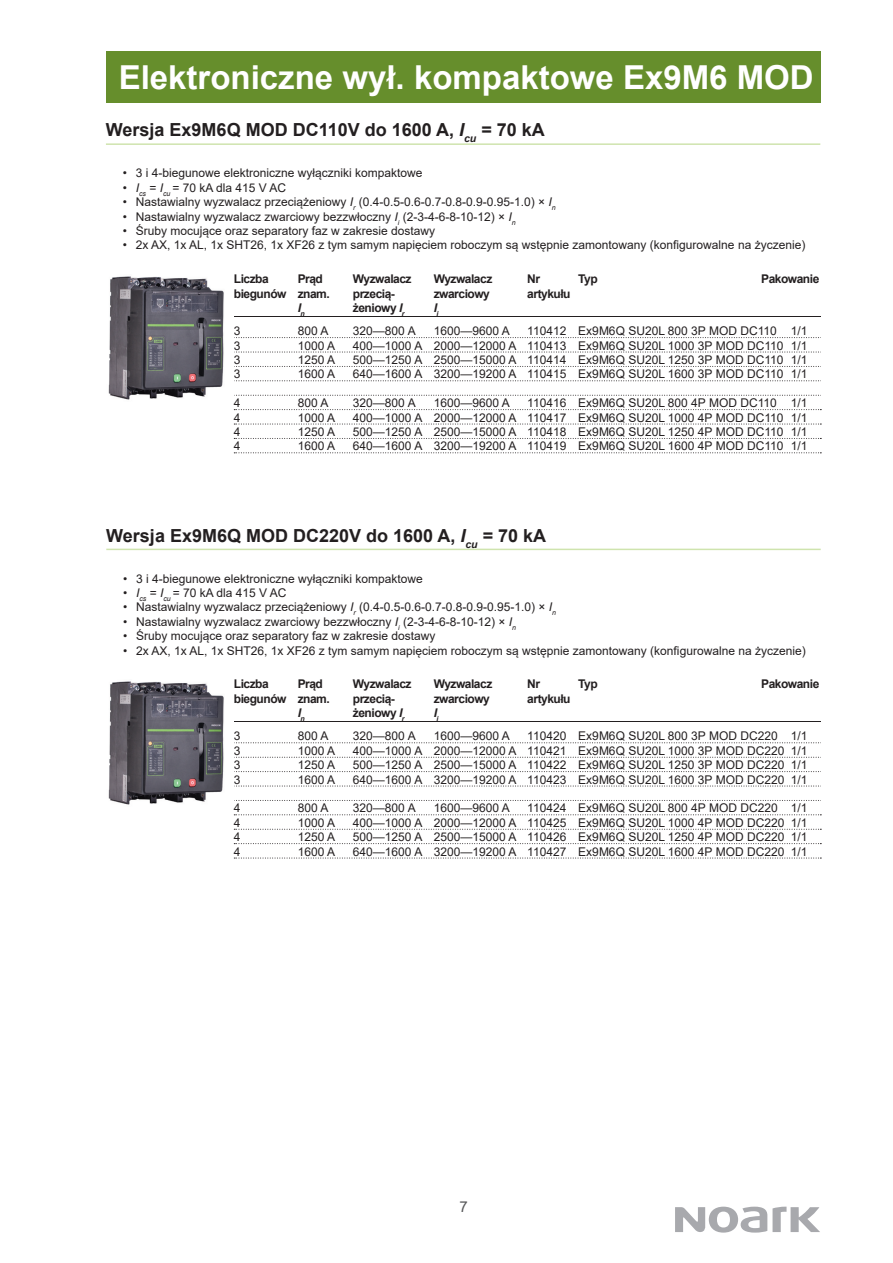
<style>
.page{position:relative;width:893px;height:1263px;background:#fff}
.page>*{position:absolute;margin:0;border:0;box-sizing:border-box;transform-origin:0 0}
.t1{font:700 33px "Arial";color:#fff}
.t2{font:700 18px "Arial";color:#231f20}
.t3{font:15px "Arial";color:#57585a}
.t4{font:12px "Arial";color:#231f20}
.t5{font:700 12px "Arial";letter-spacing:-.04em;color:#231f20}
.t6{font:italic 700 12px "Arial";color:#231f20}
.s1{font-style:italic}
</style>
<div class="page">
<svg style="left:675px;top:1206px;width:145px;height:26px"></svg>
<div style="left:106px;top:51px;width:715px;height:51px;background:#668e2c"></div>
<svg style="left:234px;top:337px;width:587px;height:1px"></svg>
<svg style="left:234px;top:352px;width:587px;height:1px"></svg>
<svg style="left:234px;top:366px;width:587px;height:1px"></svg>
<svg style="left:234px;top:380px;width:587px;height:1px"></svg>
<svg style="left:234px;top:395px;width:587px;height:1px"></svg>
<svg style="left:234px;top:409px;width:587px;height:1px"></svg>
<svg style="left:234px;top:424px;width:587px;height:1px"></svg>
<svg style="left:234px;top:438px;width:587px;height:1px"></svg>
<svg style="left:234px;top:452px;width:587px;height:1px"></svg>
<hr style="left:234px;top:316px;width:587px;height:1px;background:#231f20">
<hr style="left:106px;top:143px;width:714px;height:2px;background:#cfe4ae">
<svg style="left:234px;top:742px;width:587px;height:1px"></svg>
<svg style="left:234px;top:757px;width:587px;height:1px"></svg>
<svg style="left:234px;top:771px;width:587px;height:1px"></svg>
<svg style="left:234px;top:786px;width:587px;height:1px"></svg>
<svg style="left:234px;top:800px;width:587px;height:1px"></svg>
<svg style="left:234px;top:814px;width:587px;height:1px"></svg>
<svg style="left:234px;top:829px;width:587px;height:1px"></svg>
<svg style="left:234px;top:843px;width:587px;height:1px"></svg>
<svg style="left:234px;top:858px;width:587px;height:1px"></svg>
<hr style="left:234px;top:721px;width:587px;height:1px;background:#231f20">
<hr style="left:106px;top:549px;width:715px;height:1px;background:#cfe4ae">
<img style="left:108px;top:276px;width:116px;height:124px">
<img style="left:108px;top:681px;width:116px;height:124px">
<h1 class="t1" style="left:119px;top:54px;width:697px">Elektroniczne wył. kompaktowe Ex9M6 MOD</h1>
<h2 class="t2" style="left:106px;top:117px;width:440px">Wersja Ex9M6Q MOD DC110V do 1600 A, <span class="s1">I</span><sub>cu</sub> = 70 kA</h2>
<p class="t4" style="left:123px;top:165px;width:301px">• 3 i 4-biegunowe elektroniczne wyłączniki kompaktowe</p>
<p class="t4" style="left:123px;top:179px;width:165px"><span class="s1">• I</span><sub>cs</sub> = <span class="s1">I</span><sub>cu</sub> = 70 kA dla 415 V AC</p>
<p class="t4" style="left:123px;top:194px;width:434px">• Nastawialny wyzwalacz przeciążeniowy <span class="s1">I</span><sub>r</sub> (0.4-0.5-0.6-0.7-0.8-0.9-0.95-1.0) × <span class="s1">I</span><sub>n</sub></p>
<p class="t4" style="left:123px;top:208px;width:394px">• Nastawialny wyzwalacz zwarciowy bezzwłoczny <span class="s1">I</span><sub>i</sub> (2-3-4-6-8-10-12) × <span class="s1">I</span><sub>n</sub></p>
<p class="t4" style="left:123px;top:222px;width:314px">• Śruby mocujące oraz separatory faz w zakresie dostawy</p>
<p class="t4" style="left:123px;top:237px;width:684px">• 2x AX, 1x AL, 1x SHT26, 1x XF26 z tym samym napięciem roboczym są wstępnie zamontowany (konfigurowalne na życzenie)</p>
<p class="t5" style="left:234px;top:270px;width:36px">Liczba</p>
<p class="t5" style="left:298px;top:270px;width:27px">Prąd</p>
<p class="t5" style="left:353px;top:270px;width:60px">Wyzwalacz</p>
<p class="t5" style="left:434px;top:270px;width:60px">Wyzwalacz</p>
<p class="t5" style="left:527px;top:270px;width:14px">Nr</p>
<p class="t5" style="left:578px;top:270px;width:21px">Typ</p>
<p class="t5" style="left:761px;top:270px;width:60px">Pakowanie</p>
<p class="t5" style="left:234px;top:285px;width:97px">biegunów znam.</p>
<p class="t5" style="left:353px;top:285px;width:43px">przecią-</p>
<p class="t5" style="left:434px;top:285px;width:58px">zwarciowy</p>
<p class="t5" style="left:527px;top:285px;width:45px">artykułu</p>
<p class="t6" style="left:298px;top:300px;width:9px">I<sub>n</sub></p>
<p class="t5" style="left:353px;top:299px;width:53px">żeniowy <span class="s1">I</span><sub>r</sub></p>
<p class="t6" style="left:434px;top:300px;width:6px">I<sub>i</sub></p>
<p class="t4" style="left:234px;top:323px;width:8px">3</p>
<p class="t4" style="left:298px;top:323px;width:32px">800 A</p>
<p class="t4" style="left:353px;top:323px;width:64px">320—800 A</p>
<p class="t4" style="left:434px;top:323px;width:78px">1600—9600 A</p>
<p class="t4" style="left:527px;top:323px;width:282px">110412 Ex9M6Q SU20L 800 3P MOD DC110 1/1</p>
<p class="t4" style="left:234px;top:337px;width:8px">3</p>
<p class="t4" style="left:298px;top:337px;width:39px">1000 A</p>
<p class="t4" style="left:353px;top:337px;width:456px">400—1000 A 2000—12000 A 110413 Ex9M6Q SU20L 1000 3P MOD DC110 1/1</p>
<p class="t4" style="left:234px;top:351px;width:8px">3</p>
<p class="t4" style="left:298px;top:351px;width:39px">1250 A</p>
<p class="t4" style="left:353px;top:351px;width:456px">500—1250 A 2500—15000 A 110414 Ex9M6Q SU20L 1250 3P MOD DC110 1/1</p>
<p class="t4" style="left:234px;top:366px;width:8px">3</p>
<p class="t4" style="left:298px;top:366px;width:39px">1600 A</p>
<p class="t4" style="left:353px;top:366px;width:456px">640—1600 A 3200—19200 A 110415 Ex9M6Q SU20L 1600 3P MOD DC110 1/1</p>
<p class="t4" style="left:234px;top:395px;width:8px">4</p>
<p class="t4" style="left:298px;top:395px;width:32px">800 A</p>
<p class="t4" style="left:353px;top:395px;width:64px">320—800 A</p>
<p class="t4" style="left:434px;top:395px;width:78px">1600—9600 A</p>
<p class="t4" style="left:527px;top:395px;width:282px">110416 Ex9M6Q SU20L 800 4P MOD DC110 1/1</p>
<p class="t4" style="left:234px;top:409px;width:8px">4</p>
<p class="t4" style="left:298px;top:409px;width:39px">1000 A</p>
<p class="t4" style="left:353px;top:409px;width:456px">400—1000 A 2000—12000 A 110417 Ex9M6Q SU20L 1000 4P MOD DC110 1/1</p>
<p class="t4" style="left:234px;top:423px;width:8px">4</p>
<p class="t4" style="left:298px;top:423px;width:39px">1250 A</p>
<p class="t4" style="left:353px;top:423px;width:456px">500—1250 A 2500—15000 A 110418 Ex9M6Q SU20L 1250 4P MOD DC110 1/1</p>
<p class="t4" style="left:234px;top:438px;width:8px">4</p>
<p class="t4" style="left:298px;top:438px;width:39px">1600 A</p>
<p class="t4" style="left:353px;top:438px;width:456px">640—1600 A 3200—19200 A 110419 Ex9M6Q SU20L 1600 4P MOD DC110 1/1</p>
<h2 class="t2" style="left:106px;top:523px;width:441px">Wersja Ex9M6Q MOD DC220V do 1600 A, <span class="s1">I</span><sub>cu</sub> = 70 kA</h2>
<p class="t4" style="left:123px;top:570px;width:301px">• 3 i 4-biegunowe elektroniczne wyłączniki kompaktowe</p>
<p class="t4" style="left:123px;top:584px;width:165px"><span class="s1">• I</span><sub>cs</sub> = <span class="s1">I</span><sub>cu</sub> = 70 kA dla 415 V AC</p>
<p class="t4" style="left:123px;top:599px;width:434px">• Nastawialny wyzwalacz przeciążeniowy <span class="s1">I</span><sub>r</sub> (0.4-0.5-0.6-0.7-0.8-0.9-0.95-1.0) × <span class="s1">I</span><sub>n</sub></p>
<p class="t4" style="left:123px;top:613px;width:394px">• Nastawialny wyzwalacz zwarciowy bezzwłoczny <span class="s1">I</span><sub>i</sub> (2-3-4-6-8-10-12) × <span class="s1">I</span><sub>n</sub></p>
<p class="t4" style="left:123px;top:628px;width:314px">• Śruby mocujące oraz separatory faz w zakresie dostawy</p>
<p class="t4" style="left:123px;top:642px;width:684px">• 2x AX, 1x AL, 1x SHT26, 1x XF26 z tym samym napięciem roboczym są wstępnie zamontowany (konfigurowalne na życzenie)</p>
<p class="t5" style="left:234px;top:676px;width:36px">Liczba</p>
<p class="t5" style="left:298px;top:676px;width:27px">Prąd</p>
<p class="t5" style="left:353px;top:676px;width:60px">Wyzwalacz</p>
<p class="t5" style="left:434px;top:676px;width:60px">Wyzwalacz</p>
<p class="t5" style="left:527px;top:676px;width:14px">Nr</p>
<p class="t5" style="left:578px;top:676px;width:21px">Typ</p>
<p class="t5" style="left:761px;top:676px;width:60px">Pakowanie</p>
<p class="t5" style="left:234px;top:690px;width:97px">biegunów znam.</p>
<p class="t5" style="left:353px;top:690px;width:43px">przecią-</p>
<p class="t5" style="left:434px;top:690px;width:58px">zwarciowy</p>
<p class="t5" style="left:527px;top:690px;width:45px">artykułu</p>
<p class="t6" style="left:298px;top:705px;width:9px">I<sub>n</sub></p>
<p class="t5" style="left:353px;top:704px;width:53px">żeniowy <span class="s1">I</span><sub>r</sub></p>
<p class="t6" style="left:434px;top:705px;width:6px">I<sub>i</sub></p>
<p class="t4" style="left:234px;top:728px;width:8px">3</p>
<p class="t4" style="left:298px;top:728px;width:32px">800 A</p>
<p class="t4" style="left:353px;top:728px;width:64px">320—800 A</p>
<p class="t4" style="left:434px;top:728px;width:78px">1600—9600 A</p>
<p class="t4" style="left:527px;top:728px;width:282px">110420 Ex9M6Q SU20L 800 3P MOD DC220 1/1</p>
<p class="t4" style="left:234px;top:742px;width:8px">3</p>
<p class="t4" style="left:298px;top:742px;width:39px">1000 A</p>
<p class="t4" style="left:353px;top:742px;width:456px">400—1000 A 2000—12000 A 110421 Ex9M6Q SU20L 1000 3P MOD DC220 1/1</p>
<p class="t4" style="left:234px;top:757px;width:8px">3</p>
<p class="t4" style="left:298px;top:757px;width:39px">1250 A</p>
<p class="t4" style="left:353px;top:757px;width:456px">500—1250 A 2500—15000 A 110422 Ex9M6Q SU20L 1250 3P MOD DC220 1/1</p>
<p class="t4" style="left:234px;top:771px;width:8px">3</p>
<p class="t4" style="left:298px;top:771px;width:39px">1600 A</p>
<p class="t4" style="left:353px;top:771px;width:456px">640—1600 A 3200—19200 A 110423 Ex9M6Q SU20L 1600 3P MOD DC220 1/1</p>
<p class="t4" style="left:234px;top:800px;width:8px">4</p>
<p class="t4" style="left:298px;top:800px;width:32px">800 A</p>
<p class="t4" style="left:353px;top:800px;width:64px">320—800 A</p>
<p class="t4" style="left:434px;top:800px;width:78px">1600—9600 A</p>
<p class="t4" style="left:527px;top:800px;width:282px">110424 Ex9M6Q SU20L 800 4P MOD DC220 1/1</p>
<p class="t4" style="left:234px;top:814px;width:8px">4</p>
<p class="t4" style="left:298px;top:814px;width:39px">1000 A</p>
<p class="t4" style="left:353px;top:814px;width:456px">400—1000 A 2000—12000 A 110425 Ex9M6Q SU20L 1000 4P MOD DC220 1/1</p>
<p class="t4" style="left:234px;top:829px;width:8px">4</p>
<p class="t4" style="left:298px;top:829px;width:39px">1250 A</p>
<p class="t4" style="left:353px;top:829px;width:456px">500—1250 A 2500—15000 A 110426 Ex9M6Q SU20L 1250 4P MOD DC220 1/1</p>
<p class="t4" style="left:234px;top:843px;width:8px">4</p>
<p class="t4" style="left:298px;top:843px;width:39px">1600 A</p>
<p class="t4" style="left:353px;top:843px;width:456px">640—1600 A 3200—19200 A 110427 Ex9M6Q SU20L 1600 4P MOD DC220 1/1</p>
<p class="t3" style="left:459px;top:1197px;width:10px">7</p>
</div>
